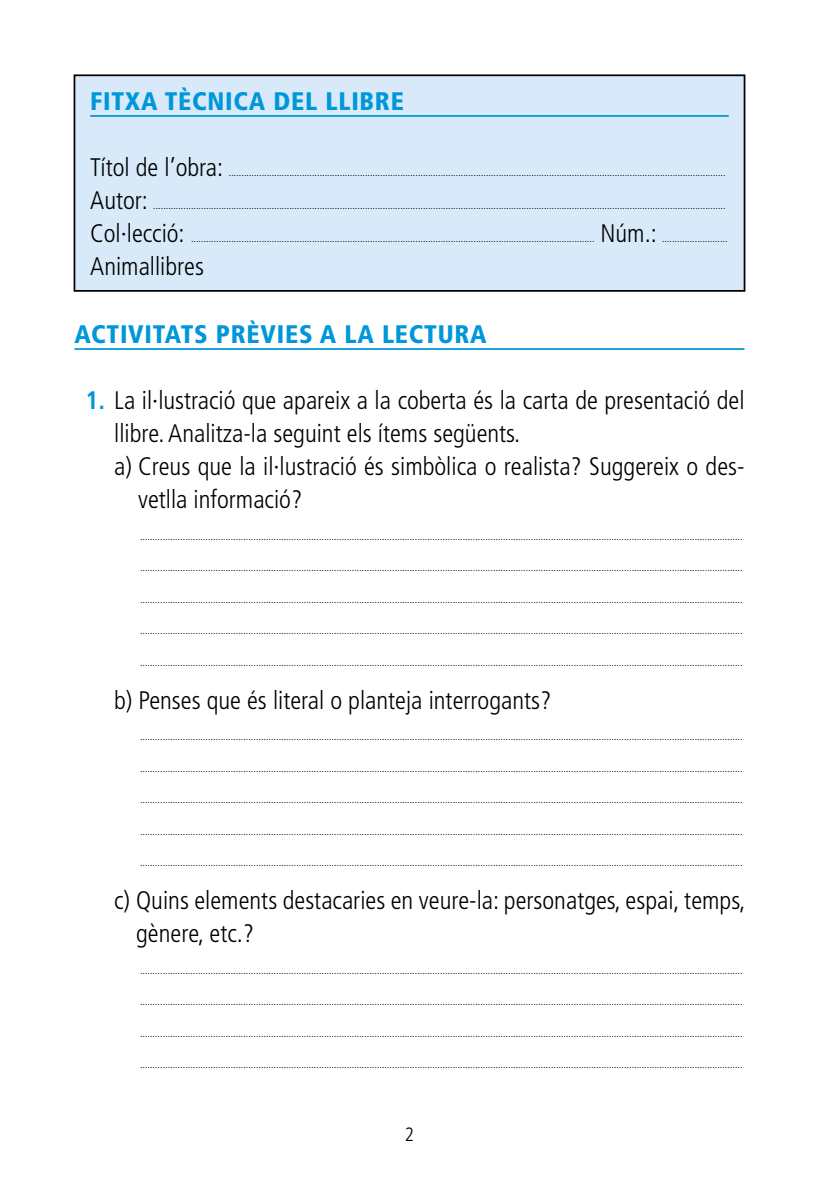
<style>
.page{position:relative;width:819px;height:1191px;background:#fff}
.page>*{position:absolute;margin:0;border:0;box-sizing:border-box;transform-origin:0 0}
.t1{font:300 condensed 25.38px/33.1px "Frutiger LT Std";color:#000}
.t2{font:900 condensed 25.38px "Frutiger LT Std";letter-spacing:.03em;color:#0097da}
.t3{font:300 condensed 19.25px "Frutiger LT Std";color:#000}
.t4{font:300 condensed 10.5px "Frutiger LT Std";color:#000}
.s1{font-weight:700;color:#0097da}
</style>
<div class="page">
<hr style="left:74px;top:348px;width:670px;height:2px;background:#0097da">
<div style="left:74px;top:75px;width:670px;height:216px;background:#d8eafa"></div>
<hr style="left:90px;top:115px;width:638px;height:2px;background:#0097da">
<div style="left:74px;top:74px;width:671px;height:218px;border:2px solid #000"></div>
<h1 class="t2" style="left:90px;top:86px;width:315px">FITXA TÈCNICA DEL LLIBRE</h1>
<h1 class="t1" style="left:90px;top:151px;width:134px">Títol de l’obra:</h1>
<p class="t4" style="left:229px;top:166px;width:498px">.....................................................................................................................................................................................................</p>
<h1 class="t1" style="left:90px;top:184px;width:59px">Autor:</h1>
<p class="t4" style="left:153px;top:199px;width:574px">...................................................................................................................................................................................................................................</p>
<h1 class="t1" style="left:90px;top:217px;width:96px">Col·lecció:</h1>
<p class="t4" style="left:191px;top:232px;width:405px">................................................................................................................................................................</p>
<h1 class="t1" style="left:600px;top:217px;width:58px">Núm.:</h1>
<p class="t4" style="left:662px;top:232px;width:67px">..........................</p>
<h1 class="t1" style="left:90px;top:250px;width:115px">Animallibres</h1>
<h1 class="t2" style="left:74px;top:319px;width:414px">ACTIVITATS PRÈVIES A LA LECTURA</h1>
<h1 class="t1" style="left:85px;top:384px;width:660px"><span class="s1">1.</span> La il·lustració que apareix a la coberta és la carta de presentació del</h1>
<h1 class="t1" style="left:114px;top:417px;width:407px">llibre. Analitza-la seguint els ítems següents.</h1>
<h1 class="t1" style="left:114px;top:450px;width:632px">a) Creus que la il·lustració és simbòlica o realista? Suggereix o des-</h1>
<h1 class="t1" style="left:138px;top:483px;width:166px">vetlla informació?</h1>
<p class="t4" style="left:140px;top:530px;width:604px">...............................................................................................................................................................................................................................................</p>
<p class="t4" style="left:140px;top:561px;width:604px">...............................................................................................................................................................................................................................................</p>
<p class="t4" style="left:140px;top:593px;width:604px">...............................................................................................................................................................................................................................................</p>
<p class="t4" style="left:140px;top:624px;width:604px">...............................................................................................................................................................................................................................................</p>
<p class="t4" style="left:140px;top:656px;width:604px">...............................................................................................................................................................................................................................................</p>
<h1 class="t1" style="left:114px;top:683px;width:439px">b) Penses que és literal o planteja interrogants?</h1>
<p class="t4" style="left:140px;top:730px;width:604px">...............................................................................................................................................................................................................................................</p>
<p class="t4" style="left:140px;top:762px;width:604px">...............................................................................................................................................................................................................................................</p>
<p class="t4" style="left:140px;top:793px;width:604px">...............................................................................................................................................................................................................................................</p>
<p class="t4" style="left:140px;top:825px;width:604px">...............................................................................................................................................................................................................................................</p>
<p class="t4" style="left:140px;top:856px;width:604px">...............................................................................................................................................................................................................................................</p>
<h1 class="t1" style="left:136px;top:884px;width:610px;text-indent:-22px">c) Quins elements destacaries en veure-la: personatges, espai, temps, gènere, etc.?</h1>
<p class="t4" style="left:140px;top:964px;width:604px">...............................................................................................................................................................................................................................................</p>
<p class="t4" style="left:140px;top:995px;width:604px">...............................................................................................................................................................................................................................................</p>
<p class="t4" style="left:140px;top:1027px;width:604px">...............................................................................................................................................................................................................................................</p>
<p class="t4" style="left:140px;top:1058px;width:604px">...............................................................................................................................................................................................................................................</p>
<h2 class="t3" style="left:405px;top:1123px;width:11px">2</h2>
</div>
